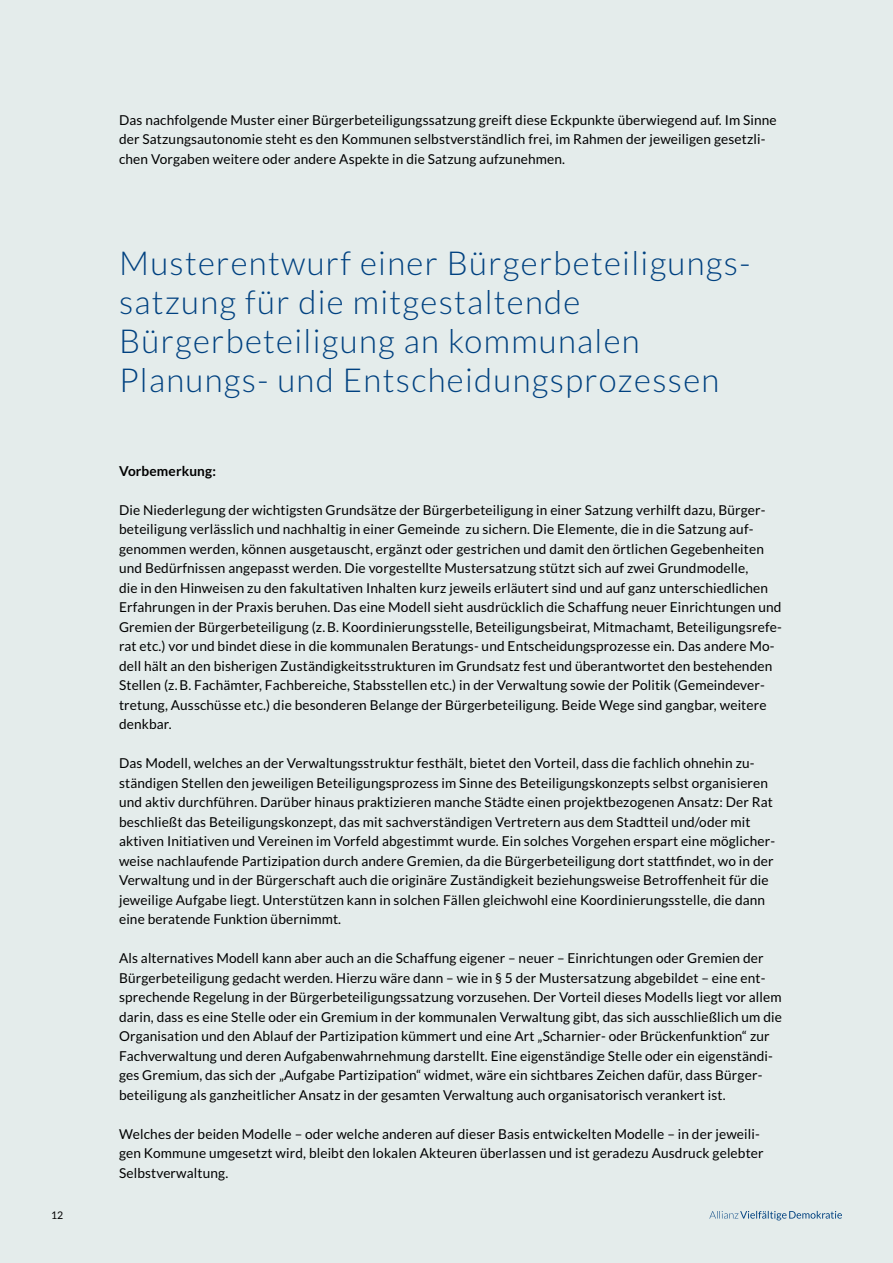
<style>
.page{position:relative;width:893px;height:1263px;background:#e4eceb}
.page>*{position:absolute;margin:0;border:0;box-sizing:border-box;transform-origin:0 0}
.t1{font:300 33px/39px "Lato";letter-spacing:.04em;color:#004180}
.Fließtext{font:13.65px/19.5px "Lato";letter-spacing:.01em;color:#000}
.Fließtext-2{font:700 13.65px "Lato";letter-spacing:.01em;color:#000}
.t2{font:10.5px "Lato";color:#000}
</style>
<div class="page">
<svg style="left:709px;top:1211px;width:133px;height:9px"></svg>
<p class="t2" style="left:51px;top:1209px;width:14px">12</p>
<p class="Fließtext" style="left:119px;top:110px;width:659px">Das nachfolgende Muster einer Bürgerbeteiligungssatzung greift diese Eckpunkte überwiegend auf. Im Sinne der Satzungsautonomie steht es den Kommunen selbstverständlich frei, im Rahmen der jeweiligen gesetzli&shy;chen Vorgaben weitere oder andere Aspekte in die Satzung aufzunehmen.</p>
<h1 class="t1" style="left:119px;top:243px;width:633px">Musterentwurf einer Bürgerbeteiligungs&shy;satzung für die mitgestaltende Bürgerbeteiligung an kommunalen Planungs- und Entscheidungsprozessen</h1>
<p class="Fließtext-2" style="left:119px;top:463px;width:98px">Vorbemerkung:</p>
<p class="Fließtext" style="left:119px;top:500px;width:664px">Die Niederlegung der wichtigsten Grundsätze der Bürgerbeteiligung in einer Satzung verhilft dazu, Bürger&shy;beteiligung verlässlich und nachhaltig in einer Gemeinde zu sichern. Die Elemente, die in die Satzung auf&shy;genommen werden, können ausgetauscht, ergänzt oder gestrichen und damit den örtlichen Gegebenheiten und Bedürfnissen angepasst werden. Die vorgestellte Mustersatzung stützt sich auf zwei Grundmodelle,<br>die in den Hinweisen zu den fakultativen Inhalten kurz jeweils erläutert sind und auf ganz unterschiedlichen Erfahrungen in der Praxis beruhen. Das eine Modell sieht ausdrücklich die Schaffung neuer Einrichtungen und Gremien der Bürgerbeteiligung (z.B. Koordinierungsstelle, Beteiligungsbeirat, Mitmachamt, Beteiligungsrefe&shy;rat etc.) vor und bindet diese in die kommunalen Beratungs- und Entscheidungsprozesse ein. Das andere Mo&shy;dell hält an den bisherigen Zuständigkeitsstrukturen im Grundsatz fest und überantwortet den bestehenden Stellen (z.B. Fachämter, Fachbereiche, Stabsstellen etc.) in der Verwaltung sowie der Politik (Gemeindever&shy;tretung, Ausschüsse etc.) die besonderen Belange der Bürgerbeteiligung. Beide Wege sind gangbar, weitere denkbar.</p>
<p class="Fließtext" style="left:119px;top:753px;width:657px">Das Modell, welches an der Verwaltungsstruktur festhält, bietet den Vorteil, dass die fachlich ohnehin zu&shy;ständigen Stellen den jeweiligen Beteiligungsprozess im Sinne des Beteiligungskonzepts selbst organisieren und aktiv durchführen. Darüber hinaus praktizieren manche Städte einen projektbezogenen Ansatz: Der Rat beschließt das Beteiligungskonzept, das mit sachverständigen Vertretern aus dem Stadtteil und/oder mit aktiven Initiativen und Vereinen im Vorfeld abgestimmt wurde. Ein solches Vorgehen erspart eine möglicher&shy;weise nachlaufende Partizipation durch andere Gremien, da die Bürgerbeteiligung dort stattfindet, wo in der Verwaltung und in der Bürgerschaft auch die originäre Zuständigkeit beziehungsweise Betroffenheit für die jeweilige Aufgabe liegt. Unterstützen kann in solchen Fällen gleichwohl eine Koordinierungsstelle, die dann eine beratende Funktion übernimmt.</p>
<p class="Fließtext" style="left:119px;top:948px;width:664px">Als alternatives Modell kann aber auch an die Schaffung eigener – neuer – Einrichtungen oder Gremien der Bürgerbeteiligung gedacht werden. Hierzu wäre dann – wie in § 5 der Mustersatzung abgebildet – eine ent&shy;sprechende Regelung in der Bürgerbeteiligungssatzung vorzusehen. Der Vorteil dieses Modells liegt vor allem darin, dass es eine Stelle oder ein Gremium in der kommunalen Verwaltung gibt, das sich ausschließlich um die Organisation und den Ablauf der Partizipation kümmert und eine Art „Scharnier- oder Brückenfunktion“ zur Fachverwaltung und deren Aufgabenwahrnehmung darstellt. Eine eigenständige Stelle oder ein eigenständi&shy;ges Gremium, das sich der „Aufgabe Partizipation“ widmet, wäre ein sichtbares Zeichen dafür, dass Bürger&shy;beteiligung als ganzheitlicher Ansatz in der gesamten Verwaltung auch organisatorisch verankert ist.</p>
<p class="Fließtext" style="left:119px;top:1124px;width:646px">Welches der beiden Modelle – oder welche anderen auf dieser Basis entwickelten Modelle – in der jeweili&shy;gen Kommune umgesetzt wird, bleibt den lokalen Akteuren überlassen und ist geradezu Ausdruck gelebter<br>Selbstverwaltung.</p>
</div>
